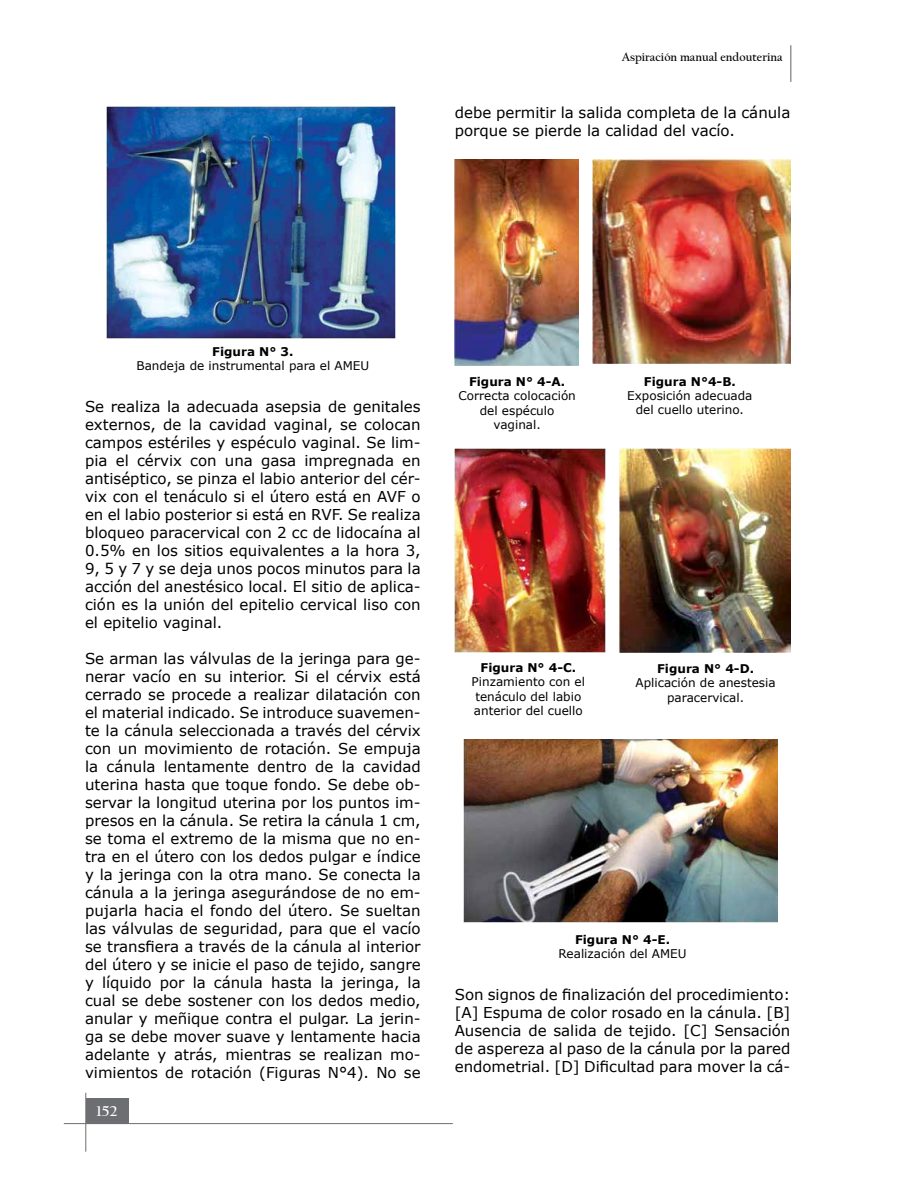
<style>
.page{position:relative;width:918px;height:1188px;background:#fff}
.page>*{position:absolute;margin:0;border:0;box-sizing:border-box;transform-origin:0 0}
.t1{font:15px/18px "Verdana";color:#000;text-align:justify}
.t2{font:700 15px "Californian FB";color:#fff}
.t3{font:12px/14.4px "Verdana";color:#000;text-align:center}
.t4{font:700 12px "Verdana";color:#000}
.t5{font:700 12px "Californian FB";color:#000}
</style>
<div class="page">
<hr style="left:790px;top:45px;width:2px;height:37px;background:#939598">
<hr style="left:64px;top:1123px;width:389px;height:1px;background:#6d6e71">
<div style="left:86px;top:1098px;width:43px;height:26px;background:#6d6e71"></div>
<hr style="left:85px;top:1093px;width:1px;height:59px;background:#6d6e71">
<img style="left:107px;top:106px;width:288px;height:232px">
<img style="left:455px;top:159px;width:124px;height:207px">
<img style="left:592px;top:160px;width:198px;height:204px">
<img style="left:455px;top:448px;width:151px;height:204px">
<img style="left:619px;top:448px;width:171px;height:204px">
<img style="left:463px;top:739px;width:315px;height:183px">
<p class="t5" style="left:622px;top:50px;width:162px">Aspiración manual endouterina</p>
<p class="t1" style="left:455px;top:103px;width:337px">debe permitir la salida completa de la cánula porque se pierde la calidad del vacío.</p>
<p class="t4" style="left:212px;top:343px;width:83px">Figura N° 3.</p>
<p class="t3" style="left:136px;top:358px;width:234px">Bandeja de instrumental para el AMEU</p>
<p class="t1" style="left:85px;top:397px;width:337px">Se realiza la adecuada asepsia de genitales externos, de la cavidad vaginal, se colocan campos estériles y espéculo vaginal. Se lim&shy;pia el cérvix con una gasa impregnada en antiséptico, se pinza el labio anterior del cér&shy;vix con el tenáculo si el útero está en AVF o en el labio posterior si está en RVF. Se realiza bloqueo paracervical con 2 cc de lidocaína al 0.5% en los sitios equivalentes a la hora 3, 9, 5 y 7 y se deja unos pocos minutos para la acción del anestésico local. El sitio de aplica&shy;ción es la unión del epitelio cervical liso con el epitelio vaginal.</p>
<p class="t1" style="left:85px;top:649px;width:337px">Se arman las válvulas de la jeringa para ge&shy;nerar vacío en su interior. Si el cérvix está cerrado se procede a realizar dilatación con el material indicado. Se introduce suavemen&shy;te la cánula seleccionada a través del cérvix con un movimiento de rotación. Se empuja la cánula lentamente dentro de la cavidad uterina hasta que toque fondo. Se debe ob&shy;servar la longitud uterina por los puntos im&shy;presos en la cánula. Se retira la cánula 1 cm, se toma el extremo de la misma que no en&shy;tra en el útero con los dedos pulgar e índice y la jeringa con la otra mano. Se conecta la cánula a la jeringa asegurándose de no em&shy;pujarla hacia el fondo del útero. Se sueltan las válvulas de seguridad, para que el vacío se transfiera a través de la cánula al interior del útero y se inicie el paso de tejido, sangre y líquido por la cánula hasta la jeringa, la cual se debe sostener con los dedos medio, anular y meñique contra el pulgar. La jerin&shy;ga se debe mover suave y lentamente hacia adelante y atrás, mientras se realizan mo&shy;vimientos de rotación (Figuras N°4). No se</p>
<p class="t2" style="left:97px;top:1102px;width:22px">152</p>
<p class="t4" style="left:469px;top:373px;width:98px">Figura N° 4-A.</p>
<p class="t3" style="left:458px;top:389px;width:119px">Correcta colocación del espéculo vaginal.</p>
<p class="t4" style="left:644px;top:373px;width:93px">Figura N°4-B.</p>
<p class="t3" style="left:627px;top:388px;width:127px">Exposición adecuada del cuello uterino.</p>
<p class="t4" style="left:481px;top:659px;width:97px">Figura N° 4-C.</p>
<p class="t3" style="left:472px;top:674px;width:115px;text-align:left">Pinzamiento con el tenáculo del labio anterior del cuello</p>
<p class="t4" style="left:657px;top:660px;width:98px">Figura N° 4-D.</p>
<p class="t3" style="left:636px;top:675px;width:142px">Aplicación de anestesia paracervical.</p>
<p class="t4" style="left:575px;top:931px;width:97px">Figura N° 4-E.</p>
<p class="t3" style="left:559px;top:946px;width:129px">Realización del AMEU</p>
<p class="t1" style="left:455px;top:985px;width:337px">Son signos de finalización del procedimiento: [A] Espuma de color rosado en la cánula. [B] Ausencia de salida de tejido. [C] Sensación de aspereza al paso de la cánula por la pared endometrial. [D] Dificultad para mover la cá-</p>
</div>
